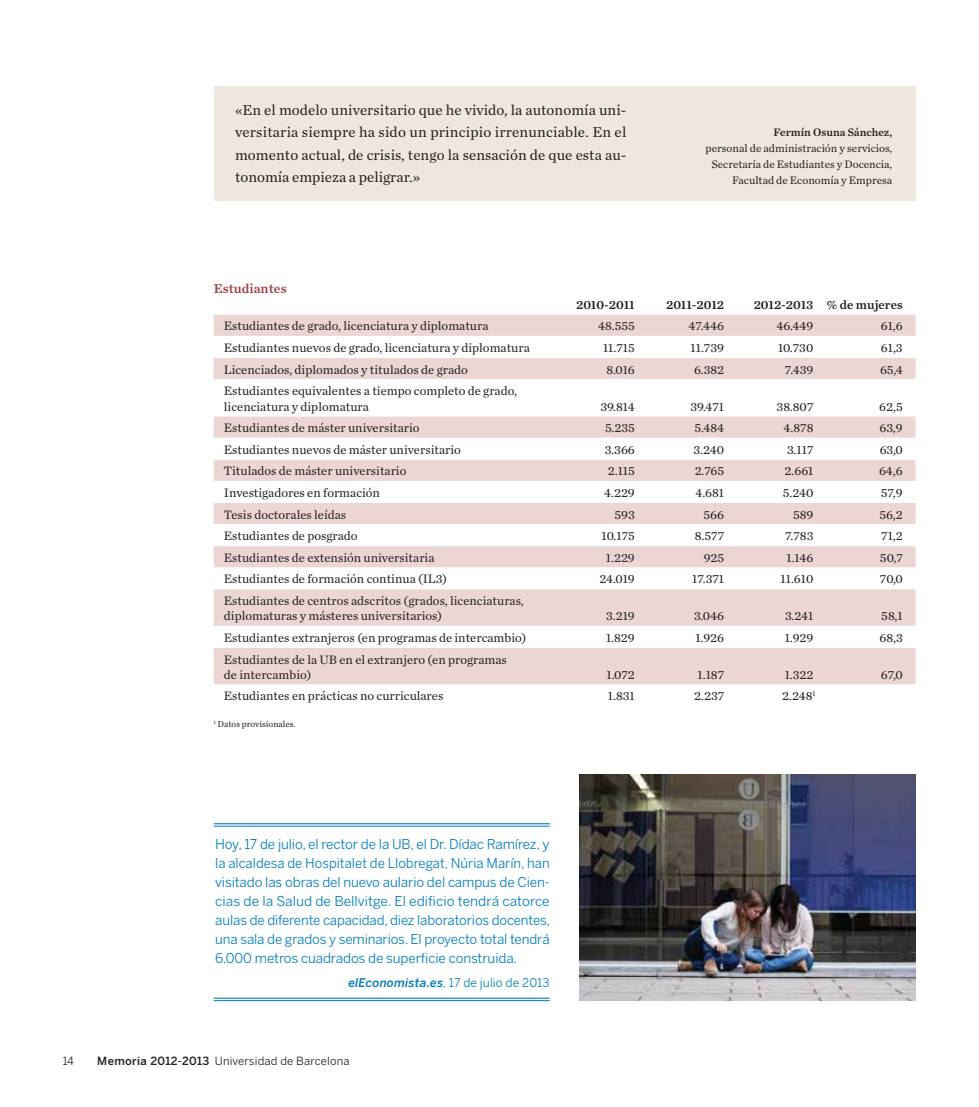
<style>
.page{position:relative;width:979px;height:1107px;background:#fff}
.page>*{position:absolute;margin:0;border:0;box-sizing:border-box;transform-origin:0 0}
.t1{font:15px/22.5px "Chronicle Text G1";color:#231f20;text-align:justify}
.t2{font:13.5px/19px "Benton Sans";letter-spacing:-.01em;color:#007dc3;text-align:justify}
.t3{font:13.5px "Chronicle Text G1 Semi";color:#a13d47}
.t4{font:12.75px/15.3px "Chronicle Text G1";color:#231f20}
.t5{font:12.75px "Chronicle Text G1 Semi";color:#231f20}
.t6{font:12px "Benton Sans";letter-spacing:.01em;color:#007dc3}
.t7{font:11.25px/15.8px "Chronicle Text G1";color:#231f20;text-align:right}
.t8{font:11.25px "Benton Sans";letter-spacing:.015em;color:#231f20}
.t9{font:11.25px "Chronicle Text G1 Semi";color:#231f20}
.t10{font:9px "Chronicle Text G1";color:#231f20}
.s1{font-weight:500;font-style:italic}
.s2{font-weight:500}
</style>
<div class="page">
<div style="left:214px;top:86px;width:701px;height:114px;background:#ede7de"></div>
<svg style="left:214px;top:315px;width:701px;height:369px;fill:#ebd6d3"></svg>
<img style="left:579px;top:774px;width:336px;height:226px">
<hr style="left:214px;top:826px;width:336px;height:1px;background:#007dc3">
<hr style="left:214px;top:823px;width:336px;height:1px;background:#007dc3">
<hr style="left:214px;top:1000px;width:336px;height:1px;background:#007dc3">
<hr style="left:214px;top:997px;width:336px;height:1px;background:#007dc3">
<p class="t1" style="left:235px;top:100px;width:393px">«En el modelo universitario que he vivido, la autonomía uni&shy;versitaria siempre ha sido un principio irrenunciable. En el momento actual, de crisis, tengo la sensación de que esta au&shy;tonomía empieza a peligrar.»</p>
<p class="t3" style="left:214px;top:283px;width:74px">Estudiantes</p>
<p class="t9" style="left:773px;top:128px;width:120px">Fermín Osuna Sánchez,</p>
<p class="t7" style="left:705px;top:141px;width:188px">personal de administración y servicios,<br>Secretaría de Estudiantes y Docencia,<br>Facultad de Economía y Empresa</p>
<p class="t5" style="left:576px;top:300px;width:60px">2010-2011</p>
<p class="t5" style="left:666px;top:300px;width:59px">2011-2012</p>
<p class="t5" style="left:753px;top:300px;width:150px">2012-2013 % de mujeres</p>
<p class="t4" style="left:224px;top:320px;width:266px">Estudiantes de grado, licenciatura y diplomatura</p>
<p class="t4" style="left:598px;top:320px;width:38px">48.555</p>
<p class="t4" style="left:688px;top:320px;width:37px">47.446</p>
<p class="t4" style="left:776px;top:320px;width:38px">46.449</p>
<p class="t4" style="left:881px;top:320px;width:23px">61,6</p>
<p class="t4" style="left:224px;top:341px;width:307px">Estudiantes nuevos de grado, licenciatura y diplomatura</p>
<p class="t4" style="left:603px;top:341px;width:33px">11.715</p>
<p class="t4" style="left:690px;top:341px;width:35px">11.739</p>
<p class="t4" style="left:778px;top:341px;width:37px">10.730</p>
<p class="t4" style="left:881px;top:341px;width:23px">61,3</p>
<p class="t4" style="left:224px;top:363px;width:245px">Licenciados, diplomados y titulados de grado</p>
<p class="t4" style="left:606px;top:363px;width:30px">8.016</p>
<p class="t4" style="left:694px;top:363px;width:32px">6.382</p>
<p class="t4" style="left:785px;top:363px;width:30px">7.439</p>
<p class="t4" style="left:880px;top:363px;width:24px">65,4</p>
<p class="t4" style="left:224px;top:384px;width:294px">Estudiantes equivalentes a tiempo completo de grado, licenciatura y diplomatura</p>
<p class="t4" style="left:600px;top:400px;width:36px">39.814</p>
<p class="t4" style="left:690px;top:400px;width:35px">39.471</p>
<p class="t4" style="left:776px;top:400px;width:38px">38.807</p>
<p class="t4" style="left:879px;top:400px;width:25px">62,5</p>
<p class="t4" style="left:224px;top:421px;width:197px">Estudiantes de máster universitario</p>
<p class="t4" style="left:605px;top:421px;width:31px">5.235</p>
<p class="t4" style="left:694px;top:421px;width:31px">5.484</p>
<p class="t4" style="left:783px;top:421px;width:31px">4.878</p>
<p class="t4" style="left:879px;top:421px;width:25px">63,9</p>
<p class="t4" style="left:224px;top:443px;width:238px">Estudiantes nuevos de máster universitario</p>
<p class="t4" style="left:605px;top:443px;width:32px">3.366</p>
<p class="t4" style="left:693px;top:443px;width:32px">3.240</p>
<p class="t4" style="left:787px;top:443px;width:28px">3.117</p>
<p class="t4" style="left:879px;top:443px;width:25px">63,0</p>
<p class="t4" style="left:224px;top:465px;width:184px">Titulados de máster universitario</p>
<p class="t4" style="left:608px;top:465px;width:28px">2.115</p>
<p class="t4" style="left:695px;top:465px;width:31px">2.765</p>
<p class="t4" style="left:784px;top:465px;width:30px">2.661</p>
<p class="t4" style="left:879px;top:465px;width:25px">64,6</p>
<p class="t4" style="left:224px;top:486px;width:158px">Investigadores en formación</p>
<p class="t4" style="left:604px;top:486px;width:32px">4.229</p>
<p class="t4" style="left:695px;top:486px;width:30px">4.681</p>
<p class="t4" style="left:783px;top:486px;width:32px">5.240</p>
<p class="t4" style="left:881px;top:486px;width:23px">57,9</p>
<p class="t4" style="left:224px;top:508px;width:124px">Tesis doctorales leídas</p>
<p class="t4" style="left:614px;top:508px;width:22px">593</p>
<p class="t4" style="left:703px;top:508px;width:22px">566</p>
<p class="t4" style="left:793px;top:508px;width:22px">589</p>
<p class="t4" style="left:879px;top:508px;width:25px">56,2</p>
<p class="t4" style="left:224px;top:529px;width:135px">Estudiantes de posgrado</p>
<p class="t4" style="left:601px;top:529px;width:35px">10.175</p>
<p class="t4" style="left:695px;top:529px;width:31px">8.577</p>
<p class="t4" style="left:785px;top:529px;width:30px">7.783</p>
<p class="t4" style="left:881px;top:529px;width:23px">71,2</p>
<p class="t4" style="left:224px;top:551px;width:212px">Estudiantes de extensión universitaria</p>
<p class="t4" style="left:606px;top:551px;width:30px">1.229</p>
<p class="t4" style="left:704px;top:551px;width:22px">925</p>
<p class="t4" style="left:786px;top:551px;width:28px">1.146</p>
<p class="t4" style="left:880px;top:551px;width:24px">50,7</p>
<p class="t4" style="left:224px;top:573px;width:225px">Estudiantes de formación continua (IL3)</p>
<p class="t4" style="left:599px;top:573px;width:37px">24.019</p>
<p class="t4" style="left:692px;top:573px;width:33px">17.371</p>
<p class="t4" style="left:780px;top:573px;width:34px">11.610</p>
<p class="t4" style="left:880px;top:573px;width:24px">70,0</p>
<p class="t4" style="left:224px;top:594px;width:301px">Estudiantes de centros adscritos (grados, licenciaturas, diplomaturas y másteres universitarios)</p>
<p class="t4" style="left:606px;top:609px;width:30px">3.219</p>
<p class="t4" style="left:694px;top:609px;width:32px">3.046</p>
<p class="t4" style="left:785px;top:609px;width:30px">3.241</p>
<p class="t4" style="left:881px;top:609px;width:23px">58,1</p>
<p class="t4" style="left:224px;top:631px;width:304px">Estudiantes extranjeros (en programas de intercambio)</p>
<p class="t4" style="left:606px;top:631px;width:30px">1.829</p>
<p class="t4" style="left:695px;top:631px;width:30px">1.926</p>
<p class="t4" style="left:785px;top:631px;width:30px">1.929</p>
<p class="t4" style="left:879px;top:631px;width:25px">68,3</p>
<p class="t4" style="left:224px;top:653px;width:284px">Estudiantes de la UB en el extranjero (en programas de intercambio)</p>
<p class="t4" style="left:606px;top:668px;width:30px">1.072</p>
<p class="t4" style="left:697px;top:668px;width:28px">1.187</p>
<p class="t4" style="left:784px;top:668px;width:30px">1.322</p>
<p class="t4" style="left:881px;top:668px;width:23px">67,0</p>
<p class="t4" style="left:224px;top:690px;width:221px">Estudiantes en prácticas no curriculares</p>
<p class="t4" style="left:608px;top:690px;width:28px">1.831</p>
<p class="t4" style="left:694px;top:690px;width:31px">2.237</p>
<p class="t4" style="left:782px;top:690px;width:35px">2.248<sup>1</sup></p>
<p class="t10" style="left:214px;top:720px;width:83px"><sup>1</sup> Datos provisionales.</p>
<p class="t2" style="left:215px;top:835px;width:336px">Hoy, 17 de julio, el rector de la UB, el Dr. Dídac Ramírez, y la alcaldesa de Hospitalet de Llobregat, Núria Marín, han visitado las obras del nuevo aulario del campus de Cien&shy;cias de la Salud de Bellvitge. El edificio tendrá catorce aulas de diferente capacidad, diez laboratorios docentes, una sala de grados y seminarios. El proyecto total tendrá 6.000 metros cuadrados de superficie construida.</p>
<p class="t6" style="left:348px;top:977px;width:203px"><span class="s1">elEconomista.es</span>, 17 de julio de 2013</p>
<p class="t8" style="left:63px;top:1055px;width:13px">14</p>
<p class="t8" style="left:97px;top:1055px;width:254px"><span class="s2">Memoria 2012-2013</span> Universidad de Barcelona</p>
</div>
